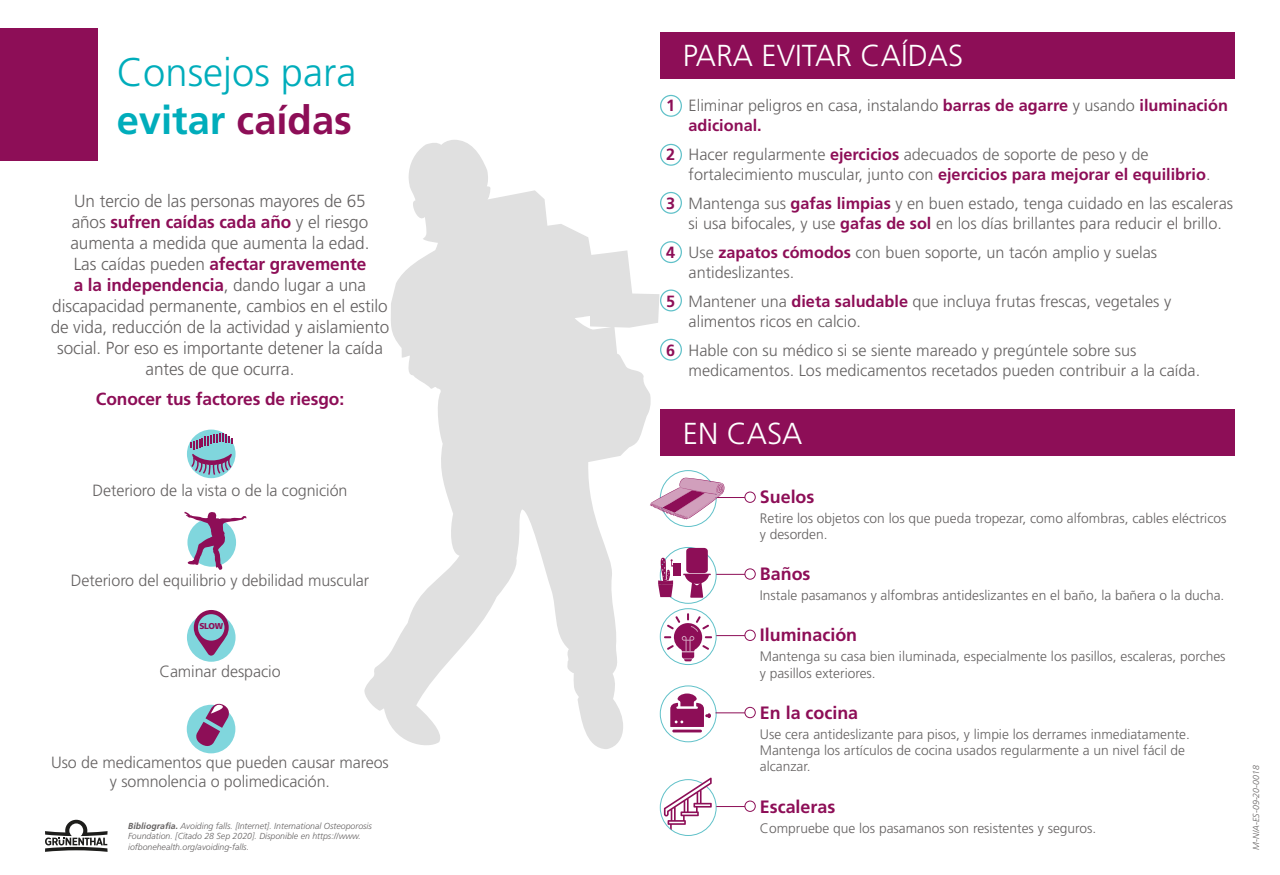
<style>
.page{position:relative;width:1280px;height:875px;background:#fff}
.page>*{position:absolute;margin:0;border:0;box-sizing:border-box;transform-origin:0 0}
.t1{font:300 40px/47.9px "Frutiger LT Std";color:#00adbb}
.t2{font:300 30.38px "Frutiger LT Std";color:#fff}
.t3{font:700 17.88px "Frutiger LT Std";color:#8d0e57}
.t4{font:300 17.5px/21px "Frutiger LT Std";letter-spacing:-.005em;color:#656262;text-align:center}
.t5{font:700 17.5px "Frutiger LT Std";letter-spacing:-.005em;color:#8d0e57}
.t6{font:300 16.25px/19.5px "Frutiger LT Std";color:#656262}
.t7{font:300 13.75px/16.2px "Frutiger LT Std";color:#656262}
.t8{font:italic 300 8.75px/10.5px "Frutiger LT Std";color:#656262}
.t9{font:900 8.5px "Frutiger LT Std";color:#8d0e57}
.s1{font-weight:700}
.s2{font-weight:700;color:#8d0e57}
</style>
<div class="page">
<svg style="left:364px;top:140px;width:295px;height:609px;fill:#e0e0e0"></svg>
<div style="left:0;top:28px;width:97px;height:133px;background:#8d0e57"></div>
<div style="left:187px;top:430px;width:49px;height:48px;background:#80d6dd;border-radius:50%"></div>
<svg style="left:190px;top:433px;width:43px;height:42px"></svg>
<div style="left:660px;top:32px;width:575px;height:46px;background:#8d0e57"></div>
<div style="left:660px;top:95px;width:22px;height:22px;border:1px solid #60c1c9;border-radius:50%"></div>
<div style="left:660px;top:144px;width:22px;height:22px;border:1px solid #60c1c9;border-radius:50%"></div>
<div style="left:660px;top:192px;width:22px;height:22px;border:1px solid #60c1c9;border-radius:50%"></div>
<div style="left:660px;top:241px;width:22px;height:22px;border:1px solid #60c1c9;border-radius:50%"></div>
<div style="left:660px;top:290px;width:22px;height:21px;border:1px solid #60c1c9;border-radius:50%"></div>
<div style="left:660px;top:339px;width:22px;height:22px;border:1px solid #60c1c9;border-radius:50%"></div>
<div style="left:660px;top:410px;width:575px;height:46px;background:#8d0e57"></div>
<svg style="left:45px;top:820px;width:63px;height:32px"></svg>
<div style="left:187px;top:705px;width:48px;height:48px;background:#80d6dd;border-radius:50%"></div>
<svg style="left:194px;top:703px;width:38px;height:46px"></svg>
<svg style="left:184px;top:512px;width:62px;height:58px"></svg>
<div style="left:187px;top:613px;width:49px;height:49px;background:#80d6dd;border-radius:50%"></div>
<svg style="left:194px;top:610px;width:35px;height:46px"></svg>
<hr style="left:716px;top:497px;width:34px;height:1px;background:#8d0e57">
<div style="left:745px;top:492px;width:10px;height:10px;background:#fff;border-radius:50%"></div>
<div style="left:745px;top:492px;width:11px;height:11px;border:1px solid #8d0e57;border-radius:50%"></div>
<div style="left:660px;top:547px;width:56px;height:57px;border:1px solid #60c1c9;border-radius:50%"></div>
<hr style="left:716px;top:574px;width:34px;height:1px;background:#8d0e57">
<div style="left:745px;top:569px;width:10px;height:10px;background:#fff;border-radius:50%"></div>
<div style="left:745px;top:569px;width:11px;height:11px;border:1px solid #8d0e57;border-radius:50%"></div>
<div style="left:660px;top:608px;width:56px;height:57px;border:1px solid #60c1c9;border-radius:50%"></div>
<hr style="left:716px;top:635px;width:34px;height:1px;background:#8d0e57">
<div style="left:745px;top:630px;width:10px;height:10px;background:#fff;border-radius:50%"></div>
<div style="left:745px;top:630px;width:11px;height:11px;border:1px solid #8d0e57;border-radius:50%"></div>
<div style="left:660px;top:686px;width:56px;height:56px;border:1px solid #60c1c9;border-radius:50%"></div>
<hr style="left:716px;top:713px;width:34px;height:1px;background:#8d0e57">
<div style="left:745px;top:707px;width:10px;height:11px;background:#fff;border-radius:50%"></div>
<div style="left:745px;top:707px;width:11px;height:11px;border:1px solid #8d0e57;border-radius:50%"></div>
<div style="left:660px;top:779px;width:56px;height:57px;border:1px solid #60c1c9;border-radius:50%"></div>
<hr style="left:716px;top:806px;width:34px;height:1px;background:#8d0e57">
<div style="left:745px;top:801px;width:10px;height:10px;background:#fff;border-radius:50%"></div>
<div style="left:745px;top:801px;width:11px;height:11px;border:1px solid #8d0e57;border-radius:50%"></div>
<svg style="left:650px;top:478px;width:75px;height:41px"></svg>
<svg style="left:683px;top:574px;width:28px;height:24px"></svg>
<div style="left:686px;top:548px;width:22px;height:25px;background:#8d0e57;border-radius:4px"></div>
<svg style="left:658px;top:558px;width:15px;height:39px"></svg>
<div style="left:674px;top:570px;width:7px;height:6px;background:#8d0e57"></div>
<div style="left:673px;top:563px;width:8px;height:6px;background:#8d0e57"></div>
<svg style="left:664px;top:613px;width:48px;height:48px"></svg>
<svg style="left:670px;top:694px;width:41px;height:38px"></svg>
<svg style="left:664px;top:778px;width:48px;height:52px"></svg>
<h1 class="t1" style="left:117px;top:49px;width:241px">Consejos para <span class="s1">evitar</span> <span class="s2">caídas</span></h1>
<p class="t4" style="left:51px;top:191px;width:340px">Un tercio de las personas mayores de 65<br>años <span class="s2">sufren caídas cada año</span> y el riesgo aumenta a medida que aumenta la edad.<br>Las caídas pueden <span class="s2">afectar gravemente<br>a la independencia</span>, dando lugar a una discapacidad permanente, cambios en el estilo de vida, reducción de la actividad y aislamiento social. Por eso es importante detener la caída antes de que ocurra.</p>
<p class="t5" style="left:96px;top:389px;width:250px">Conocer tus factores de riesgo:</p>
<p class="t6" style="left:93px;top:481px;width:256px">Deterioro de la vista o de la cognición</p>
<p class="t6" style="left:71px;top:571px;width:300px">Deterioro del equilibrio y debilidad muscular</p>
<p class="t9" style="left:199px;top:621px;width:25px">SLOW</p>
<p class="t6" style="left:159px;top:662px;width:123px">Caminar despacio</p>
<p class="t6" style="left:51px;top:753px;width:339px;text-align:center">Uso de medicamentos que pueden causar mareos y somnolencia o polimedicación.</p>
<p class="t8" style="left:128px;top:820px;width:245px"><span class="s1">Bibliografía.</span> Avoiding falls. [Internet]. International Osteoporosis<br>Foundation. [Citado 28 Sep 2020]. Disponible en https://www. iofbonehealth.org/avoiding-falls.</p>
<h2 class="t2" style="left:683px;top:38px;width:282px">PARA EVITAR CAÍDAS</h2>
<p class="t6" style="left:689px;top:96px;width:541px;text-indent:-23px"><span class="s2">1</span> Eliminar peligros en casa, instalando <span class="s2">barras de agarre</span> y usando <span class="s2">iluminación adicional.</span></p>
<p class="t6" style="left:689px;top:145px;width:523px;text-indent:-23px"><span class="s2">2</span> Hacer regularmente <span class="s2">ejercicios</span> adecuados de soporte de peso y de fortalecimiento muscular, junto con <span class="s2">ejercicios para mejorar el equilibrio</span>.</p>
<p class="t6" style="left:689px;top:194px;width:546px;text-indent:-23px"><span class="s2">3</span> Mantenga sus <span class="s2">gafas limpias</span> y en buen estado, tenga cuidado en las escaleras si usa bifocales, y use <span class="s2">gafas de sol</span> en los días brillantes para reducir el brillo.</p>
<p class="t6" style="left:689px;top:243px;width:470px;text-indent:-23px"><span class="s2">4</span> Use <span class="s2">zapatos cómodos</span> con buen soporte, un tacón amplio y suelas antideslizantes.</p>
<p class="t6" style="left:689px;top:292px;width:484px;text-indent:-23px"><span class="s2">5</span> Mantener una <span class="s2">dieta saludable</span> que incluya frutas frescas, vegetales y alimentos ricos en calcio.</p>
<p class="t6" style="left:689px;top:341px;width:513px;text-indent:-23px"><span class="s2">6</span> Hable con su médico si se siente mareado y pregúntele sobre sus medicamentos. Los medicamentos recetados pueden contribuir a la caída.</p>
<h2 class="t2" style="left:683px;top:416px;width:121px">EN CASA</h2>
<p class="t3" style="left:760px;top:486px;width:56px">Suelos</p>
<p class="t7" style="left:760px;top:510px;width:468px">Retire los objetos con los que pueda tropezar, como alfombras, cables eléctricos y desorden.</p>
<p class="t3" style="left:760px;top:563px;width:52px">Baños</p>
<p class="t7" style="left:760px;top:587px;width:466px">Instale pasamanos y alfombras antideslizantes en el baño, la bañera o la ducha.</p>
<p class="t3" style="left:760px;top:625px;width:99px">Iluminación</p>
<p class="t7" style="left:760px;top:649px;width:467px">Mantenga su casa bien iluminada, especialmente los pasillos, escaleras, porches y pasillos exteriores.</p>
<p class="t3" style="left:760px;top:702px;width:100px">En la cocina</p>
<p class="t7" style="left:760px;top:726px;width:432px">Use cera antideslizante para pisos, y limpie los derrames inmediatamente.<br>Mantenga los artículos de cocina usados regularmente a un nivel fácil de alcanzar.</p>
<p class="t3" style="left:760px;top:796px;width:77px">Escaleras</p>
<p class="t7" style="left:760px;top:820px;width:338px">Compruebe que los pasamanos son resistentes y seguros.</p>
<p class="t8" style="left:1251px;top:850px;width:86px;rotate:-90deg">M-N/A-ES-09-20-0018</p>
</div>
